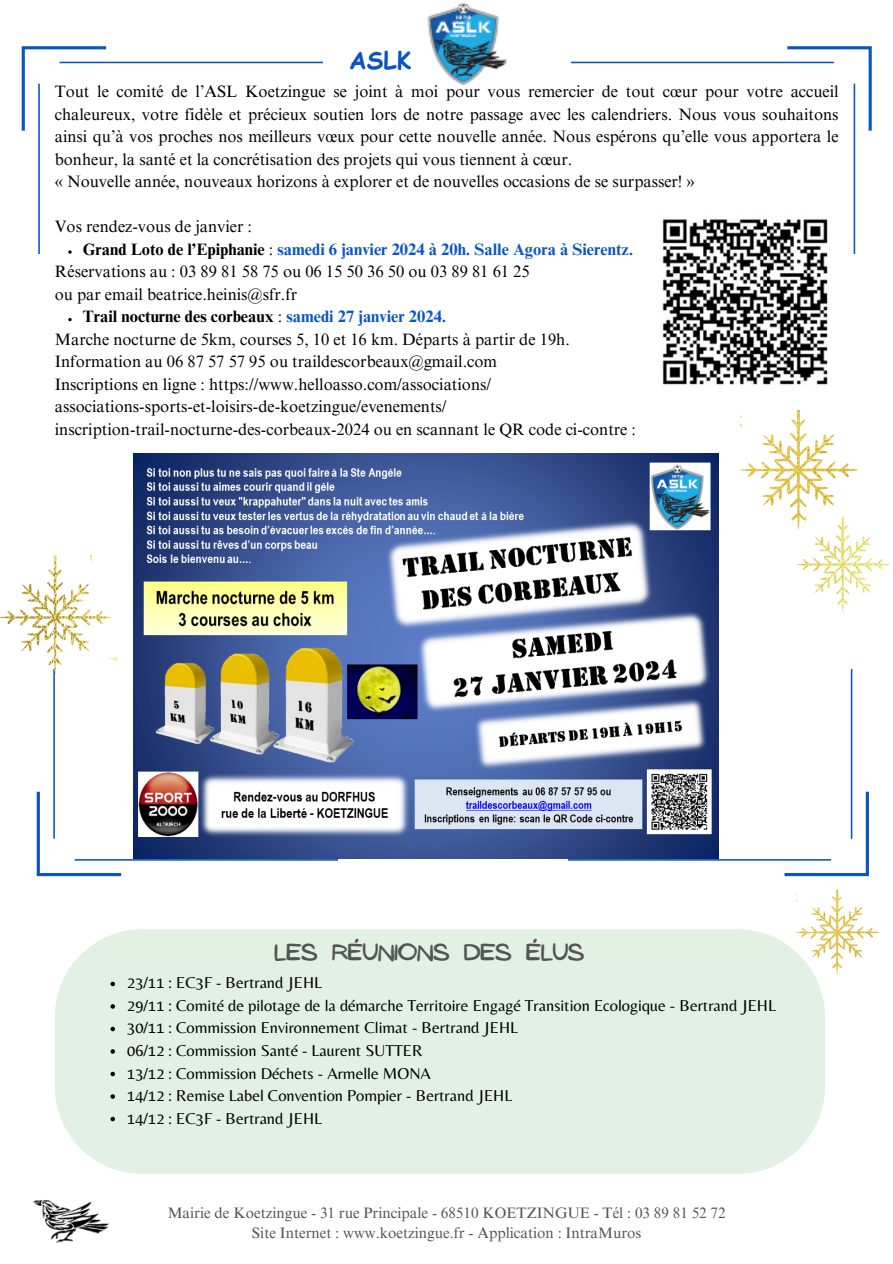
<style>
.page{position:relative;width:893px;height:1264px;background:#fff}
.page>*{position:absolute;margin:0;border:0;box-sizing:border-box;transform-origin:0 0}
.t1{font:700 24px "Comic Sans MS";color:#0a55c6}
.t2{font:20.85px "NF Ananias Bold";color:#545454}
.t3{font:16.5px/22.5px "Times NRMT Pro";color:#000;text-align:justify}
.t4{font:700 16.5px "Times NRMT Pro";color:#0a55c6}
.t5{font:700 16.5px "Times NRMT Pro";color:#000}
.t6{font:16.35px "Belleza";color:#000}
.t7{font:15.15px "Times NRMT Pro";color:#545454}
.s1{color:#000}
.s2{font-weight:400;color:#000}
.s3{font-weight:400}
.s4{color:#0a55c6}
</style>
<div class="page">
<svg style="left:571px;top:46px;width:300px;height:207px"></svg>
<svg style="left:22px;top:46px;width:300px;height:207px"></svg>
<img style="left:427px;top:2px;width:80px;height:83px">
<img style="left:658px;top:215px;width:173px;height:170px">
<svg style="left:37px;top:690px;width:300px;height:186px"></svg>
<svg style="left:568px;top:669px;width:300px;height:207px"></svg>
<div style="left:55px;top:929px;width:769px;height:245px;background:#e2f1e3;border-radius:88px"></div>
<svg style="left:110px;top:981px;width:5px;height:5px"></svg>
<svg style="left:110px;top:1004px;width:5px;height:4px"></svg>
<svg style="left:110px;top:1026px;width:5px;height:5px"></svg>
<svg style="left:110px;top:1049px;width:5px;height:4px"></svg>
<svg style="left:110px;top:1071px;width:5px;height:5px"></svg>
<svg style="left:110px;top:1094px;width:5px;height:4px"></svg>
<svg style="left:110px;top:1116px;width:5px;height:5px"></svg>
<img style="left:133px;top:453px;width:585px;height:405px">
<svg style="left:68px;top:250px;width:4px;height:4px"></svg>
<svg style="left:68px;top:318px;width:4px;height:3px"></svg>
<img style="left:33px;top:1200px;width:76px;height:43px">
<img style="left:740px;top:411px;width:118px;height:110px">
<img style="left:794px;top:517px;width:96px;height:95px">
<img style="left:0;top:555px;width:116px;height:135px">
<img style="left:796px;top:890px;width:84px;height:84px">
<p class="t1" style="left:349px;top:42px;width:64px">ASLK</p>
<p class="t3" style="left:55px;top:82px;width:785px">Tout le comité de l’ASL Koetzingue se joint à moi pour vous remercier de tout cœur pour votre accueil chaleureux, votre fidèle et précieux soutien lors de notre passage avec les calendriers. Nous vous souhaitons ainsi qu’à vos proches nos meilleurs vœux pour cette nouvelle année. Nous espérons qu’elle vous apportera le bonheur, la santé et la concrétisation des projets qui vous tiennent à cœur.</p>
<p class="t3" style="left:55px;top:172px;width:641px">« Nouvelle année, nouveaux horizons à explorer et de nouvelles occasions de se surpasser! »</p>
<p class="t3" style="left:55px;top:217px;width:199px">Vos rendez-vous de janvier :</p>
<p class="t4" style="left:83px;top:243px;width:552px"><span class="s1">Grand Loto de l’Epiphanie</span> <span class="s2">:</span> samedi 6 janvier 2024 à 20h. Salle Agora à Sierentz.</p>
<p class="t3" style="left:55px;top:262px;width:476px">Réservations au : 03 89 81 58 75 ou 06 15 50 36 50 ou 03 89 81 61 25</p>
<p class="t3" style="left:55px;top:285px;width:244px">ou par email beatrice.heinis@sfr.fr</p>
<p class="t5" style="left:83px;top:310px;width:365px">Trail nocturne des corbeaux <span class="s3">:</span> <span class="s4">samedi 27 janvier 2024.</span></p>
<p class="t3" style="left:55px;top:330px;width:516px">Marche nocturne de 5km, courses 5, 10 et 16 km. Départs à partir de 19h.</p>
<p class="t3" style="left:55px;top:352px;width:444px">Information au 06 87 57 57 95 ou traildescorbeaux@gmail.com</p>
<p class="t3" style="left:55px;top:375px;width:438px">Inscriptions en ligne : https://www.helloasso.com/associations/</p>
<p class="t3" style="left:55px;top:397px;width:393px">associations-sports-et-loisirs-de-koetzingue/evenements/</p>
<p class="t3" style="left:55px;top:420px;width:582px">inscription-trail-nocturne-des-corbeaux-2024 ou en scannant le QR code ci-contre :</p>
<p class="t2" style="left:274px;top:940px;width:311px">LES RÉUNIONS DES ÉLUS</p>
<p class="t6" style="left:127px;top:973px;width:196px">23/11 : EC3F - Bertrand JEHL</p>
<p class="t6" style="left:127px;top:995px;width:650px">29/11 : Comité de pilotage de la démarche Territoire Engagé Transition Ecologique - Bertrand JEHL</p>
<p class="t6" style="left:127px;top:1018px;width:392px">30/11 : Commission Environnement Climat - Bertrand JEHL</p>
<p class="t6" style="left:127px;top:1040px;width:297px">06/12 : Commission Santé - Laurent SUTTER</p>
<p class="t6" style="left:127px;top:1063px;width:305px">13/12 : Commission Déchets - Armelle MONA</p>
<p class="t6" style="left:127px;top:1085px;width:386px">14/12 : Remise Label Convention Pompier - Bertrand JEHL</p>
<p class="t6" style="left:127px;top:1108px;width:196px">14/12 : EC3F - Bertrand JEHL</p>
<p class="t7" style="left:168px;top:1207px;width:559px">Mairie de Koetzingue - 31 rue Principale - 68510 KOETZINGUE - Tél : 03 89 81 52 72</p>
<p class="t7" style="left:252px;top:1227px;width:391px">Site Internet : www.koetzingue.fr - Application : IntraMuros</p>
</div>
